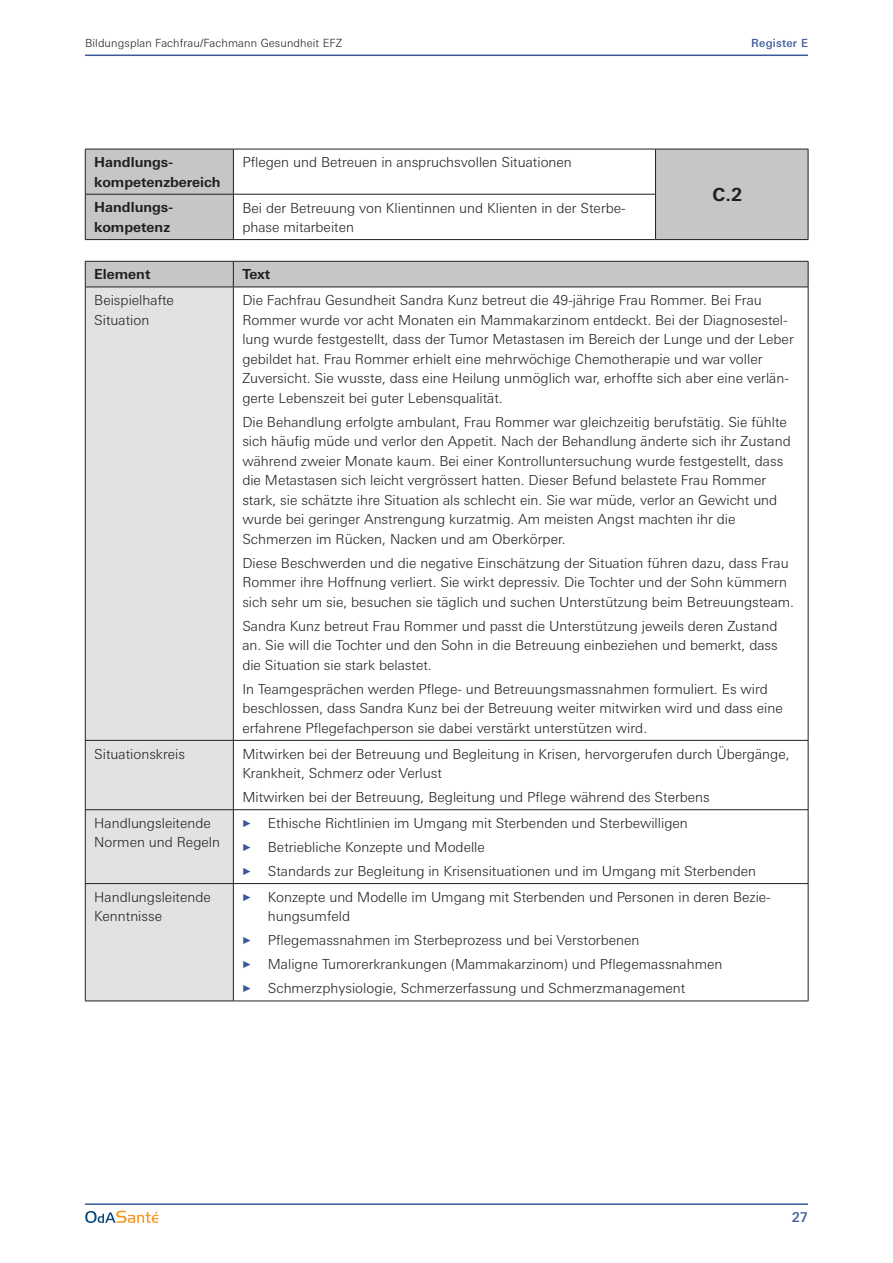
<style>
.page{position:relative;width:893px;height:1263px;background:#fff}
.page>*{position:absolute;margin:0;border:0;box-sizing:border-box;transform-origin:0 0}
.t1{font:700 18px "LT Univers Basic";color:#231f20}
.t2{font:300 13.8px/19.5px "LT Univers Basic";color:#231f20}
.t3{font:700 13.8px/19.5px "LT Univers Basic";color:#231f20}
.t4{font:500 13.5px "LT Univers Basic";color:#3b589a}
.t5{font:300 11.25px "LT Univers Basic";letter-spacing:.01em;color:#231f20}
.t6{font:500 11.25px "LT Univers Basic";letter-spacing:.02em;color:#3b589a}
.s1{font-family:"Linotype Tapestry Triangle";font-weight:400;font-size:9px;color:#3b589a}
</style>
<div class="page">
<hr style="left:85px;top:55px;width:723px;height:1px;background:#3b589a">
<hr style="left:85px;top:1203px;width:723px;height:2px;background:#3b589a">
<svg style="left:85px;top:1211px;width:73px;height:12px"></svg>
<svg style="left:86px;top:150px;width:722px;height:89px"></svg>
<hr style="left:655px;top:149px;width:153px;height:1px;background:#231f20">
<hr style="left:808px;top:149px;width:1px;height:45px;background:#231f20">
<hr style="left:85px;top:194px;width:148px;height:1px;background:#231f20">
<hr style="left:233px;top:194px;width:423px;height:1px;background:#231f20">
<hr style="left:808px;top:194px;width:1px;height:45px;background:#231f20">
<hr style="left:655px;top:239px;width:153px;height:1px;background:#231f20">
<hr style="left:85px;top:149px;width:148px;height:1px;background:#231f20">
<hr style="left:85px;top:149px;width:1px;height:45px;background:#231f20">
<hr style="left:233px;top:149px;width:422px;height:1px;background:#231f20">
<hr style="left:233px;top:149px;width:1px;height:45px;background:#231f20">
<hr style="left:655px;top:149px;width:1px;height:45px;background:#231f20">
<hr style="left:85px;top:194px;width:1px;height:45px;background:#231f20">
<hr style="left:233px;top:194px;width:1px;height:45px;background:#231f20">
<hr style="left:655px;top:194px;width:1px;height:45px;background:#231f20">
<hr style="left:85px;top:239px;width:148px;height:1px;background:#231f20">
<hr style="left:233px;top:239px;width:422px;height:1px;background:#231f20">
<div style="left:86px;top:288px;width:147px;height:713px;background:#e2e2e1"></div>
<hr style="left:233px;top:740px;width:575px;height:1px;background:#231f20">
<hr style="left:85px;top:809px;width:148px;height:1px;background:#231f20">
<hr style="left:233px;top:809px;width:575px;height:1px;background:#231f20">
<hr style="left:85px;top:883px;width:148px;height:1px;background:#231f20">
<hr style="left:233px;top:883px;width:575px;height:1px;background:#231f20">
<hr style="left:85px;top:1001px;width:148px;height:1px;background:#231f20">
<hr style="left:233px;top:1001px;width:575px;height:1px;background:#231f20">
<hr style="left:808px;top:287px;width:1px;height:453px;background:#231f20">
<hr style="left:808px;top:740px;width:1px;height:69px;background:#231f20">
<hr style="left:808px;top:810px;width:1px;height:73px;background:#231f20">
<hr style="left:808px;top:884px;width:1px;height:117px;background:#231f20">
<hr style="left:85px;top:740px;width:1px;height:69px;background:#231f20">
<hr style="left:233px;top:740px;width:1px;height:69px;background:#231f20">
<hr style="left:85px;top:810px;width:1px;height:73px;background:#231f20">
<hr style="left:233px;top:810px;width:1px;height:73px;background:#231f20">
<hr style="left:85px;top:884px;width:1px;height:117px;background:#231f20">
<hr style="left:233px;top:884px;width:1px;height:117px;background:#231f20">
<hr style="left:85px;top:287px;width:1px;height:453px;background:#231f20">
<hr style="left:233px;top:287px;width:1px;height:453px;background:#231f20">
<hr style="left:85px;top:740px;width:148px;height:1px;background:#231f20">
<svg style="left:85px;top:261px;width:724px;height:26px;background:#bcbcbd"></svg>
<hr style="left:85px;top:287px;width:148px;height:1px;background:#231f20">
<hr style="left:233px;top:287px;width:575px;height:1px;background:#231f20">
<p class="t5" style="left:85px;top:36px;width:259px">Bildungsplan Fachfrau/Fachmann Gesundheit EFZ</p>
<p class="t6" style="left:751px;top:36px;width:58px">Register E</p>
<p class="t3" style="left:94px;top:152px;width:128px">Handlungs&shy;kompetenzbereich</p>
<p class="t2" style="left:242px;top:153px;width:331px">Pflegen und Betreuen in anspruchsvollen Situationen</p>
<p class="t1" style="left:713px;top:184px;width:31px">C.2</p>
<p class="t3" style="left:94px;top:198px;width:80px">Handlungs&shy;kompetenz</p>
<p class="t2" style="left:242px;top:198px;width:384px">Bei der Betreuung von Klientinnen und Klienten in der Sterbe&shy;phase mitarbeiten</p>
<p class="t3" style="left:94px;top:265px;width:58px">Element</p>
<p class="t3" style="left:242px;top:265px;width:29px">Text</p>
<p class="t2" style="left:94px;top:290px;width:81px">Beispielhafte<br>Situation</p>
<p class="t2" style="left:242px;top:290px;width:553px">Die Fachfrau Gesundheit Sandra Kunz betreut die 49-jährige Frau Rommer. Bei Frau Rommer wurde vor acht Monaten ein Mammakarzinom entdeckt. Bei der Diagnosestel&shy;lung wurde festgestellt, dass der Tumor Metastasen im Bereich der Lunge und der Leber gebildet hat. Frau Rommer erhielt eine mehrwöchige Chemotherapie und war voller Zuversicht. Sie wusste, dass eine Heilung unmöglich war, erhoffte sich aber eine verlän&shy;gerte Lebenszeit bei guter Lebensqualität.</p>
<p class="t2" style="left:242px;top:412px;width:550px">Die Behandlung erfolgte ambulant, Frau Rommer war gleichzeitig berufstätig. Sie fühlte sich häufig müde und verlor den Appetit. Nach der Behandlung änderte sich ihr Zustand während zweier Monate kaum. Bei einer Kontrolluntersuchung wurde festgestellt, dass die Metastasen sich leicht vergrössert hatten. Dieser Befund belastete Frau Rommer stark, sie schätzte ihre Situation als schlecht ein. Sie war müde, verlor an Gewicht und wurde bei geringer Anstrengung kurzatmig. Am meisten Angst machten ihr die Schmerzen im Rücken, Nacken und am Oberkörper.</p>
<p class="t2" style="left:242px;top:553px;width:553px">Diese Beschwerden und die negative Einschätzung der Situation führen dazu, dass Frau<br>Rommer ihre Hoffnung verliert. Sie wirkt depressiv. Die Tochter und der Sohn kümmern sich sehr um sie, besuchen sie täglich und suchen Unterstützung beim Betreuungsteam.</p>
<p class="t2" style="left:242px;top:616px;width:537px;text-align:justify">Sandra Kunz betreut Frau Rommer und passt die Unterstützung jeweils deren Zustand an. Sie will die Tochter und den Sohn in die Betreuung einbeziehen und bemerkt, dass die Situation sie stark belastet.</p>
<p class="t2" style="left:242px;top:679px;width:542px">In Teamgesprächen werden Pflege- und Betreuungsmassnahmen formuliert. Es wird beschlossen, dass Sandra Kunz bei der Betreuung weiter mitwirken wird und dass eine erfahrene Pflegefachperson sie dabei verstärkt unterstützen wird.</p>
<p class="t2" style="left:94px;top:744px;width:92px">Situationskreis</p>
<p class="t2" style="left:242px;top:744px;width:549px">Mitwirken bei der Betreuung und Begleitung in Krisen, hervorgerufen durch Übergänge,<br>Krankheit, Schmerz oder Verlust</p>
<p class="t2" style="left:242px;top:787px;width:469px">Mitwirken bei der Betreuung, Begleitung und Pflege während des Sterbens</p>
<p class="t2" style="left:94px;top:813px;width:127px">Handlungsleitende<br>Normen und Regeln</p>
<p class="t2" style="left:242px;top:811px;width:515px;line-height:24px"><span class="s1">A</span> Ethische Richtlinien im Umgang mit Sterbenden und Sterbewilligen<br><span class="s1">A</span> Betriebliche Konzepte und Modelle<br><span class="s1">A</span> Standards zur Begleitung in Krisensituationen und im Umgang mit Sterbenden</p>
<p class="t2" style="left:94px;top:887px;width:118px">Handlungsleitende<br>Kenntnisse</p>
<p class="t2" style="left:268px;top:887px;width:504px;text-indent:-26px"><span class="s1">A</span> Konzepte und Modelle im Umgang mit Sterbenden und Personen in deren Bezie&shy;hungsumfeld</p>
<p class="t2" style="left:242px;top:928px;width:482px;line-height:24px"><span class="s1">A</span> Pflegemassnahmen im Sterbeprozess und bei Verstorbenen<br><span class="s1">A</span> Maligne Tumorerkrankungen (Mammakarzinom) und Pflegemassnahmen<br><span class="s1">A</span> Schmerzphysiologie, Schmerzerfassung und Schmerzmanagement</p>
<p class="t4" style="left:792px;top:1209px;width:18px">27</p>
</div>
